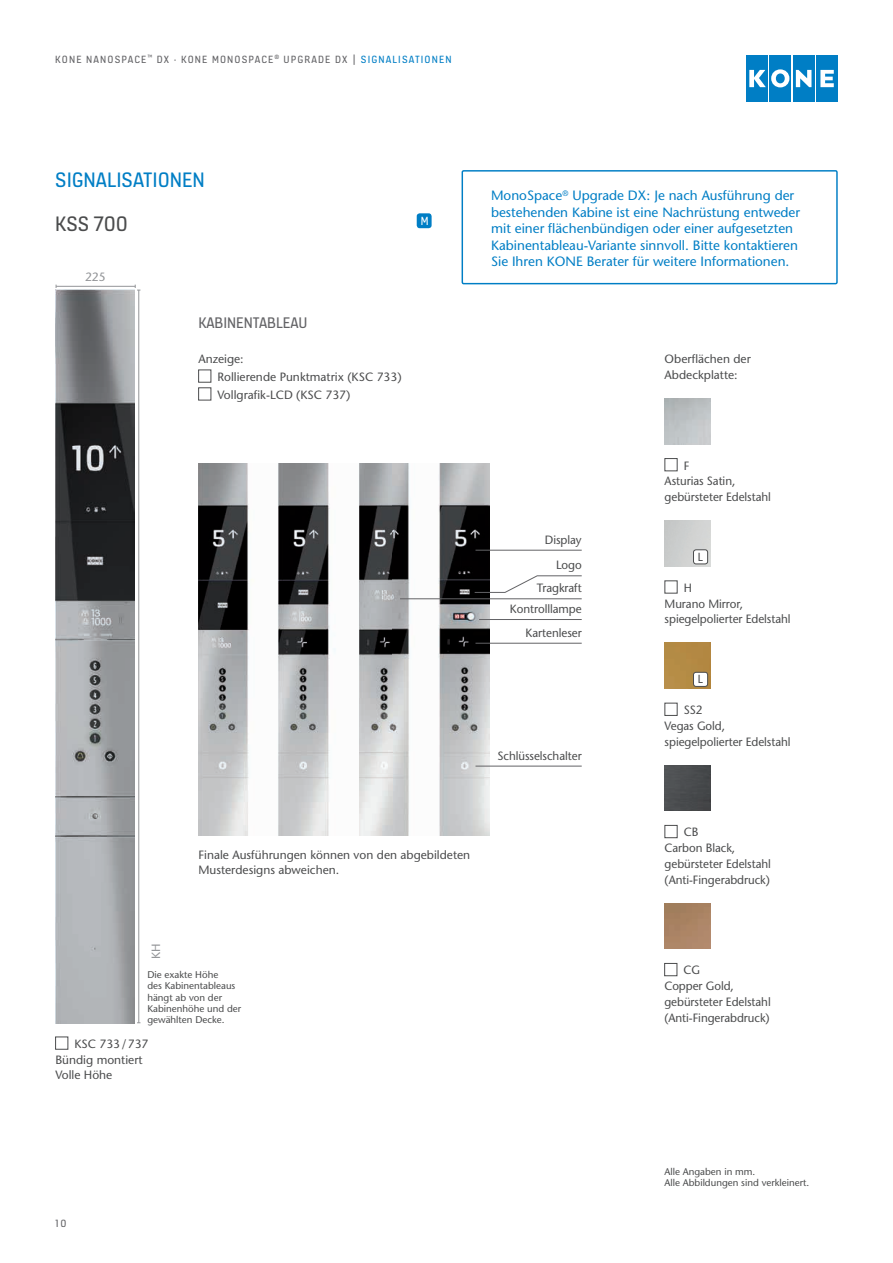
<style>
.page{position:relative;width:893px;height:1263px;background:#fff}
.page>*{position:absolute;margin:0;border:0;box-sizing:border-box;transform-origin:0 0}
.t1{font:22.5px "KONE Information";color:#007ec5}
.t2{font:22.5px "KONE Information";color:#4b4c4d}
.t3{font:16.5px "KONE Information";color:#636366}
.t4{font:500 13.5px/16.5px "Stone Sans Std";color:#007ec5}
.t5{font:12.75px "KONE Information";color:#4b4c4d}
.t6{font:12.75px "KONE Information";color:#fff}
.t7{font:500 12px/15.8px "Stone Sans Std";letter-spacing:-.005em;color:#4b4c4d}
.t8{font:500 12px "Stone Sans Std";color:#939598}
.t9{font:11.25px "KONE Information";letter-spacing:.1em;color:#636366}
.t10{font:500 9.75px/11.2px "Stone Sans Std";color:#4b4c4d}
.s1{color:#007ec5}
</style>
<div class="page">
<div style="left:462px;top:170px;width:376px;height:114px;border:1px solid #007ec5"></div>
<img style="left:55px;top:289px;width:80px;height:734px">
<img style="left:198px;top:463px;width:291px;height:372px">
<div style="left:55px;top:1037px;width:13px;height:12px;border:1px solid #4b4c4d"></div>
<hr style="left:475px;top:550px;width:107px;height:1px;background:#636366">
<hr style="left:400px;top:598px;width:182px;height:1px;background:#636366">
<svg style="left:474px;top:575px;width:108px;height:18px"></svg>
<hr style="left:479px;top:619px;width:103px;height:1px;background:#636366">
<hr style="left:475px;top:643px;width:107px;height:1px;background:#636366">
<hr style="left:475px;top:766px;width:107px;height:1px;background:#636366">
<div style="left:198px;top:370px;width:13px;height:12px;border:1px solid #4b4c4d"></div>
<div style="left:198px;top:388px;width:13px;height:12px;border:1px solid #4b4c4d"></div>
<div style="left:665px;top:458px;width:12px;height:13px;border:1px solid #4b4c4d"></div>
<img style="left:665px;top:521px;width:45px;height:45px">
<img style="left:665px;top:765px;width:45px;height:46px">
<div style="left:665px;top:825px;width:12px;height:13px;border:1px solid #4b4c4d"></div>
<div style="left:665px;top:643px;width:45px;height:46px;background:#b38b45"></div>
<div style="left:665px;top:703px;width:12px;height:13px;border:1px solid #4b4c4d"></div>
<img style="left:665px;top:903px;width:45px;height:46px">
<div style="left:664px;top:963px;width:13px;height:13px;border:1px solid #4b4c4d"></div>
<hr style="left:56px;top:286px;width:79px;height:1px;background:#939598">
<hr style="left:138px;top:290px;width:1px;height:733px;background:#939598">
<div style="left:693px;top:550px;width:15px;height:14px;background:#fff;border-radius:3px"></div>
<div style="left:693px;top:549px;width:15px;height:15px;border:1px solid #4b4c4d;border-radius:3px"></div>
<div style="left:693px;top:672px;width:15px;height:14px;background:#fff;border-radius:3px"></div>
<div style="left:693px;top:672px;width:15px;height:15px;border:1px solid #4b4c4d;border-radius:3px"></div>
<div style="left:417px;top:213px;width:15px;height:15px;background:#007ec5;border-radius:3px"></div>
<div style="left:746px;top:55px;width:21px;height:47px;background:#007ec5"></div>
<div style="left:793px;top:55px;width:21px;height:47px;background:#007ec5"></div>
<svg style="left:796px;top:70px;width:15px;height:17px"></svg>
<div style="left:770px;top:55px;width:21px;height:47px;background:#007ec5"></div>
<svg style="left:749px;top:69px;width:40px;height:18px"></svg>
<div style="left:816px;top:55px;width:22px;height:47px;background:#007ec5"></div>
<svg style="left:820px;top:70px;width:14px;height:17px"></svg>
<p class="t9" style="left:55px;top:51px;width:398px">KONE NANOSPACE<sup>™</sup> DX · KONE MONOSPACE<sup>®</sup> UPGRADE DX | <span class="s1">SIGNALISATIONEN</span></p>
<h1 class="t1" style="left:55px;top:165px;width:151px">SIGNALISATIONEN</h1>
<h1 class="t2" style="left:55px;top:209px;width:74px">KSS 700</h1>
<p class="t8" style="left:85px;top:270px;width:22px">225</p>
<h2 class="t3" style="left:198px;top:312px;width:111px">KABINENTABLEAU</h2>
<p class="t7" style="left:218px;top:350px;width:186px;line-height:17.9px;text-indent:-19px">Anzeige:<br>Rollierende Punkt matrix (KSC 733)<br>Vollgrafik-LCD (KSC 737)</p>
<p class="t6" style="left:421px;top:212px;width:9px">M</p>
<p class="t4" style="left:491px;top:187px;width:311px">MonoSpace<sup>®</sup> Upgrade DX: Je nach Ausführung der bestehenden Kabine ist eine Nachrüstung entweder mit einer flächenbündigen oder einer aufgesetzten Kabinentableau-Variante sinnvoll. Bitte kontaktieren Sie Ihren KONE Berater für weitere Informationen.</p>
<p class="t7" style="left:665px;top:351px;width:88px">Oberflächen der<br>Abdeckplatte:</p>
<p class="t7" style="left:545px;top:532px;width:38px">Display</p>
<p class="t7" style="left:537px;top:580px;width:46px">Tragkraft</p>
<p class="t7" style="left:556px;top:557px;width:27px">Logo</p>
<p class="t7" style="left:510px;top:597px;width:73px;line-height:23.7px;text-align:right">Kontrolllampe<br>Kartenleser</p>
<p class="t7" style="left:498px;top:748px;width:86px">Schlüsselschalter</p>
<p class="t7" style="left:665px;top:458px;width:108px;text-indent:19px">F<br>Asturias Satin, gebürsteter Edelstahl</p>
<p class="t5" style="left:698px;top:548px;width:7px">L</p>
<p class="t7" style="left:665px;top:580px;width:128px;text-indent:19px">H<br>Murano Mirror,<br>spiegel polierter Edelstahl</p>
<p class="t5" style="left:698px;top:671px;width:7px">L</p>
<p class="t7" style="left:665px;top:702px;width:128px;text-indent:19px">SS2<br>Vegas Gold,<br>spiegel polierter Edelstahl</p>
<p class="t7" style="left:198px;top:846px;width:273px">Finale Ausführungen können von den abgebildeten<br>Musterdesigns abweichen.</p>
<p class="t8" style="left:149px;top:959px;width:17px;rotate:-90deg">KH</p>
<p class="t10" style="left:147px;top:969px;width:95px">Die exakte Höhe<br>des Kabinen tableaus hängt ab von der<br>Kabinen höhe und der gewählten Decke.</p>
<p class="t7" style="left:55px;top:1036px;width:95px;text-indent:19px">KSC 733 / 737<br>Bündig montiert<br>Volle Höhe</p>
<p class="t7" style="left:665px;top:824px;width:108px;text-indent:19px">CB<br>Carbon Black, gebürsteter Edelstahl (Anti-Fingerabdruck)</p>
<p class="t7" style="left:664px;top:962px;width:108px;text-indent:19px">CG<br>Copper Gold, gebürsteter Edelstahl (Anti-Fingerabdruck)</p>
<p class="t9" style="left:55px;top:1216px;width:13px">10</p>
<p class="t10" style="left:664px;top:1166px;width:92px">Alle Angaben in mm.</p>
<p class="t10" style="left:664px;top:1177px;width:146px">Alle Abbildungen sind verkleinert.</p>
</div>
